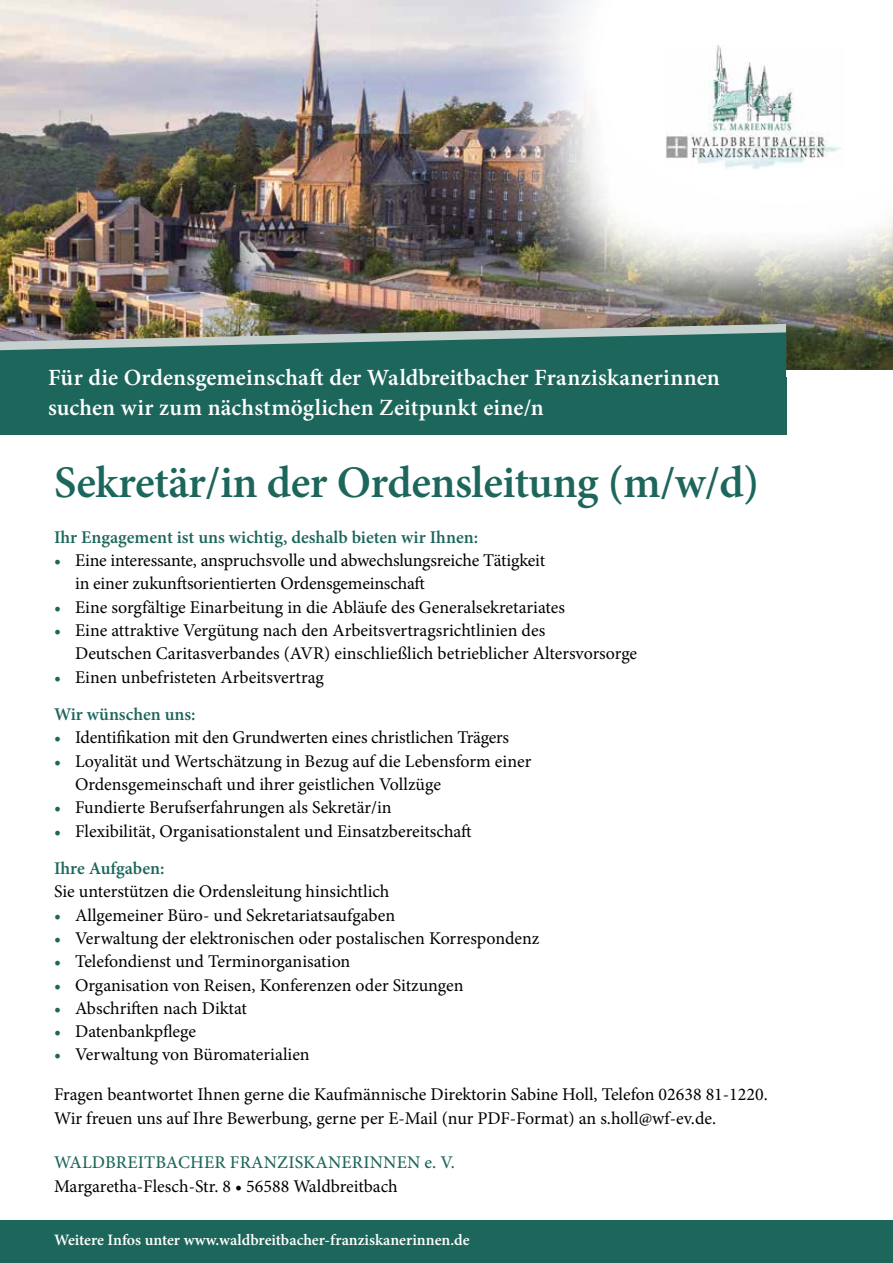
<style>
.page{position:relative;width:893px;height:1263px;background:#fff}
.page>*{position:absolute;margin:0;border:0;box-sizing:border-box;transform-origin:0 0}
.t1{font:600 45.15px "Minion Pro";letter-spacing:-.015em;color:#1d665c}
.t2{font:600 23.25px/29.5px "Minion Pro";letter-spacing:.005em;color:#fff}
.t3{font:17.85px/23.2px "Minion Pro";color:#000}
.t4{font:600 17.85px "Minion Pro";color:#1d665c}
.t5{font:500 17.85px "Minion Pro";letter-spacing:.01em;color:#1d665c}
.t6{font:600 15.9px "Minion Pro";letter-spacing:-.005em;color:#fff}
.s1{color:#1d665c}
.s2{font-weight:600;color:#1d665c}
</style>
<div class="page">
<div style="left:0;top:1220px;width:893px;height:43px;background:#1d665c"></div>
<img style="left:0;top:0;width:893px;height:370px">
<img style="left:483px;top:0;width:410px;height:352px">
<img style="left:665px;top:46px;width:180px;height:124px">
<img style="left:0;top:324px;width:786px;height:8px">
<div style="left:0;top:377px;width:786px;height:58px;background:#1d665c"></div>
<svg style="left:0;top:332px;width:786px;height:45px;background:#3b766d"></svg>
<h2 class="t2" style="left:48px;top:363px;width:673px">Für die Ordensgemeinschaft der Waldbreitbacher Franziskanerinnen suchen wir zum nächstmöglichen Zeitpunkt eine/n</h2>
<h1 class="t1" style="left:54px;top:451px;width:707px">Sekretär/in der Ordensleitung (m/w/d)</h1>
<p class="t4" style="left:54px;top:525px;width:426px">Ihr Engagement ist uns wichtig, deshalb bieten wir Ihnen:</p>
<p class="t3" style="left:75px;top:549px;width:472px;text-indent:-21px"><span class="s1">•</span> Eine interessante, anspruchsvolle und abwechslungsreiche Tätigkeit in einer zukunftsorientierten Ordensgemeinschaft</p>
<p class="t3" style="left:54px;top:595px;width:513px"><span class="s1">•</span> Eine sorgfältige Einarbeitung in die Abläufe des Generalsekretariates</p>
<p class="t3" style="left:75px;top:619px;width:564px;text-indent:-21px"><span class="s1">•</span> Eine attraktive Vergütung nach den Arbeitsvertragsrichtlinien des<br>Deutschen Caritasverbandes (AVR) einschließlich betrieblicher Altersvorsorge</p>
<p class="t3" style="left:54px;top:658px;width:271px;line-height:37.5px"><span class="s1">•</span> Einen unbefristeten Arbeitsvertrag<br><span class="s2">Wir wünschen uns:</span></p>
<p class="t3" style="left:54px;top:726px;width:457px"><span class="s1">•</span> Identifikation mit den Grundwerten eines christlichen Trägers</p>
<p class="t3" style="left:75px;top:749px;width:458px;text-indent:-21px"><span class="s1">•</span> Loyalität und Wertschätzung in Bezug auf die Lebensform einer<br>Ordensgemeinschaft und ihrer geistlichen Vollzüge</p>
<p class="t3" style="left:54px;top:796px;width:339px"><span class="s1">•</span> Fundierte Berufserfahrungen als Sekretär/in</p>
<p class="t3" style="left:54px;top:812px;width:419px;line-height:37.5px"><span class="s1">•</span> Flexibilität, Organisationstalent und Einsatzbereitschaft<br><span class="s2">Ihre Aufgaben:</span></p>
<p class="t3" style="left:54px;top:880px;width:337px">Sie unterstützen die Ordensleitung hinsichtlich</p>
<p class="t3" style="left:54px;top:903px;width:343px"><span class="s1">•</span> Allgemeiner Büro- und Sekretariatsaufgaben</p>
<p class="t3" style="left:54px;top:927px;width:487px"><span class="s1">•</span> Verwaltung der elektronischen oder postalischen Korrespondenz</p>
<p class="t3" style="left:54px;top:950px;width:298px"><span class="s1">•</span> Telefondienst und Terminorganisation</p>
<p class="t3" style="left:54px;top:973px;width:411px"><span class="s1">•</span> Organisation von Reisen, Konferenzen oder Sitzungen</p>
<p class="t3" style="left:54px;top:996px;width:195px"><span class="s1">•</span> Abschriften nach Diktat</p>
<p class="t3" style="left:54px;top:1020px;width:144px"><span class="s1">•</span> Datenbankpflege</p>
<p class="t3" style="left:54px;top:1043px;width:257px"><span class="s1">•</span> Verwaltung von Büromaterialien</p>
<p class="t3" style="left:54px;top:1083px;width:715px">Fragen beantwortet Ihnen gerne die Kaufmännische Direktorin Sabine Holl, Telefon 02638 81-1220.<br>Wir freuen uns auf Ihre Bewerbung, gerne per E-Mail (nur PDF-Format) an s.holl@wf-ev.de.</p>
<p class="t5" style="left:54px;top:1150px;width:402px">WALDBREITBACHER FRANZISKANERINNEN e. V.</p>
<p class="t3" style="left:54px;top:1174px;width:345px">Margaretha-Flesch-Str. 8 • 56588 Waldbreitbach</p>
<p class="t6" style="left:54px;top:1229px;width:417px">Weitere Infos unter www.waldbreitbacher-franziskanerinnen.de</p>
</div>
